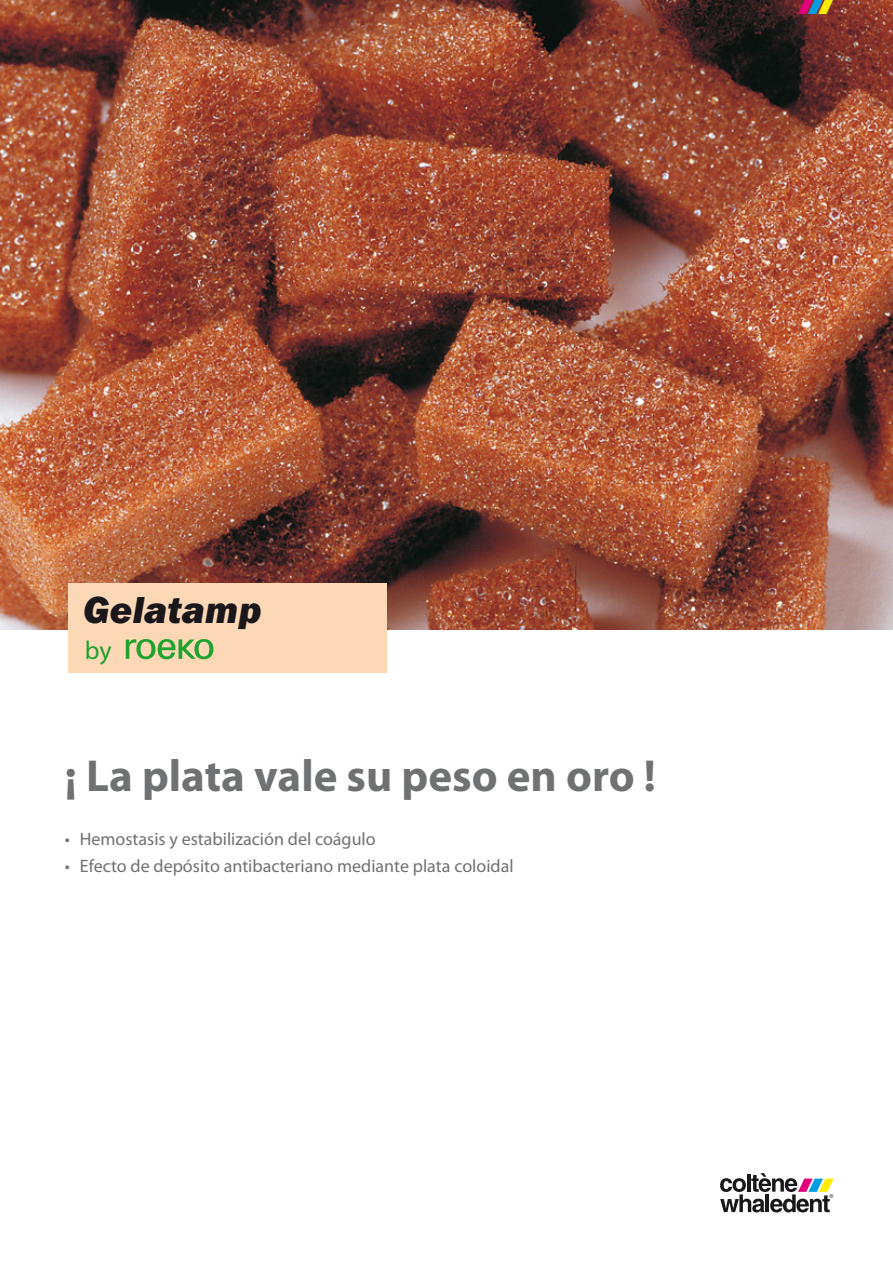
<style>
.page{position:relative;width:893px;height:1263px;background:#fff}
.page>*{position:absolute;margin:0;border:0;box-sizing:border-box;transform-origin:0 0}
.t1{font:700 45px "Myriad Pro";color:#707173}
.t2{font:italic 800 39px "Franklin Gothic Itc T";letter-spacing:.005em;color:#1a171b}
.t3{font:25.95px "Myriad Pro";color:#1fa22e}
.t4{font:18px "Myriad Pro";color:#707173}
</style>
<div class="page">
<img style="left:0;top:0;width:893px;height:629px">
<svg style="left:798px;top:0;width:35px;height:14px"></svg>
<svg style="left:720px;top:1173px;width:113px;height:39px"></svg>
<div style="left:68px;top:584px;width:319px;height:89px;background:#fcd8b7"></div>
<svg style="left:126px;top:639px;width:87px;height:20px"></svg>
<h2 class="t2" style="left:83px;top:587px;width:180px">Gelatamp</h2>
<h3 class="t3" style="left:85px;top:634px;width:28px">by</h3>
<h1 class="t1" style="left:65px;top:746px;width:593px">¡ La plata vale su peso en oro !</h1>
<p class="t4" style="left:65px;top:828px;width:312px">• Hemostasis y estabilización del coágulo</p>
<p class="t4" style="left:65px;top:855px;width:450px">• Efecto de depósito antibacteriano mediante plata coloidal</p>
</div>
